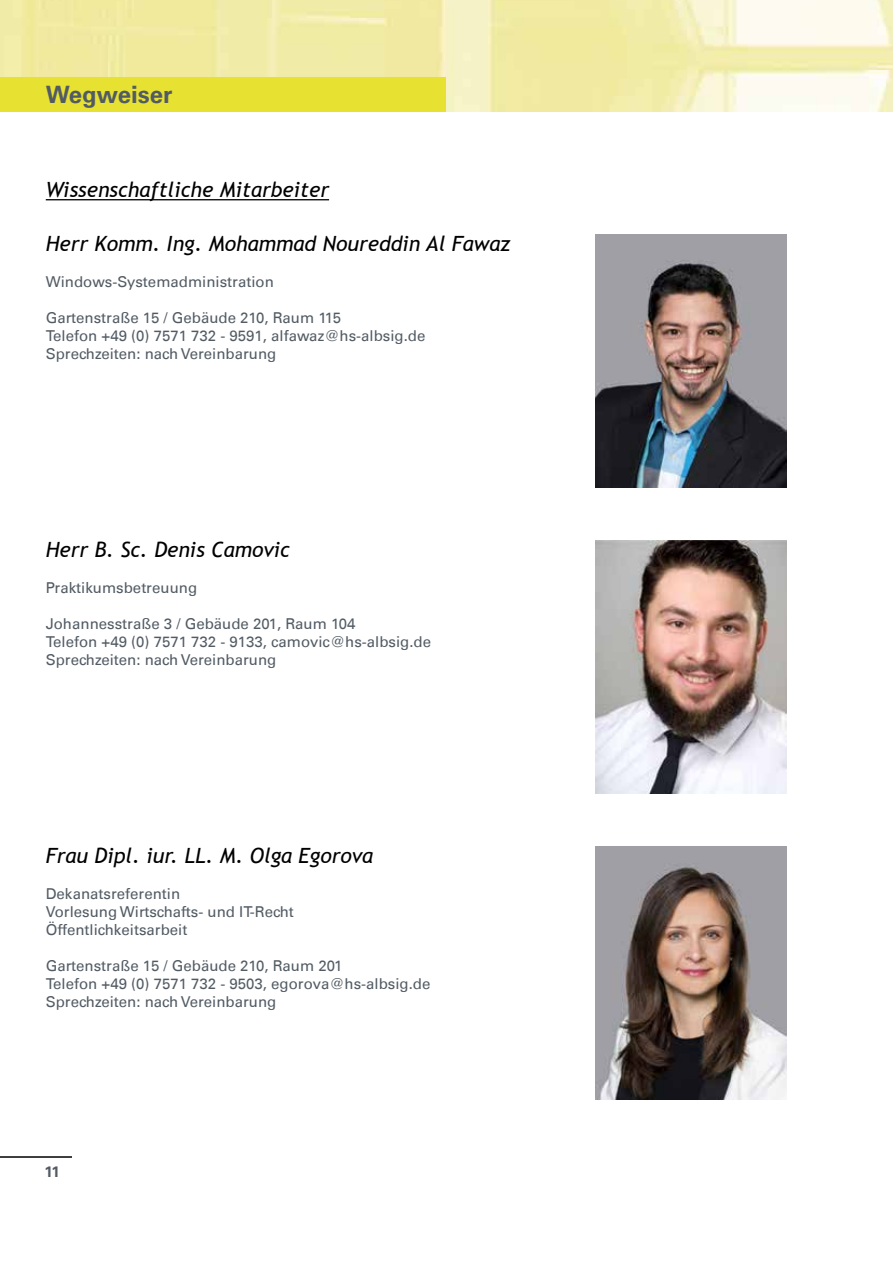
<style>
.page{position:relative;width:893px;height:1263px;background:#fff}
.page>*{position:absolute;margin:0;border:0;box-sizing:border-box;transform-origin:0 0}
.t1{font:700 24px "Univers LT";color:#525b64}
.t2{font:italic 21px "Trebuchet MS";color:#000}
.t3{font:15px/18px "Univers LT";color:#525b64}
.t4{font:700 15px "Univers LT";color:#525b64}
</style>
<div class="page">
<img style="left:0;top:0;width:893px;height:112px">
<div style="left:0;top:78px;width:446px;height:34px;background:#e7e232"></div>
<hr style="left:0;top:1156px;width:72px;height:2px;background:#000">
<hr style="left:46px;top:199px;width:283px;height:1px;background:#000">
<img style="left:595px;top:846px;width:192px;height:254px">
<img style="left:595px;top:540px;width:192px;height:254px">
<img style="left:595px;top:234px;width:192px;height:254px">
<h1 class="t1" style="left:46px;top:81px;width:128px">Wegweiser</h1>
<h2 class="t2" style="left:46px;top:177px;width:285px">Wissenschaftliche Mitarbeiter</h2>
<h2 class="t2" style="left:46px;top:231px;width:466px">Herr Komm. Ing. Mohammad Noureddin Al Fawaz</h2>
<p class="t3" style="left:46px;top:273px;width:230px">Windows-Systemadministration</p>
<p class="t3" style="left:46px;top:309px;width:381px">Gartenstraße 15 / Gebäude 210, Raum 115<br>Telefon +49 (0) 7571 732 - 9591, alfawaz@hs-albsig.de<br>Sprechzeiten: nach Vereinbarung</p>
<h2 class="t2" style="left:46px;top:537px;width:246px">Herr B. Sc. Denis Camovic</h2>
<p class="t3" style="left:46px;top:579px;width:153px">Praktikumsbetreuung</p>
<p class="t3" style="left:46px;top:615px;width:387px">Johannesstraße 3 / Gebäude 201, Raum 104<br>Telefon +49 (0) 7571 732 - 9133, camovic@hs-albsig.de<br>Sprechzeiten: nach Vereinbarung</p>
<h2 class="t2" style="left:46px;top:843px;width:329px">Frau Dipl. iur. LL. M. Olga Egorova</h2>
<p class="t3" style="left:46px;top:885px;width:250px">Dekanatsreferentin<br>Vorlesung Wirtschafts- und IT-Recht<br>Öffentlichkeitsarbeit</p>
<p class="t3" style="left:46px;top:957px;width:386px">Gartenstraße 15 / Gebäude 210, Raum 201<br>Telefon +49 (0) 7571 732 - 9503, egorova@hs-albsig.de<br>Sprechzeiten: nach Vereinbarung</p>
<p class="t4" style="left:44px;top:1163px;width:17px">11</p>
</div>
